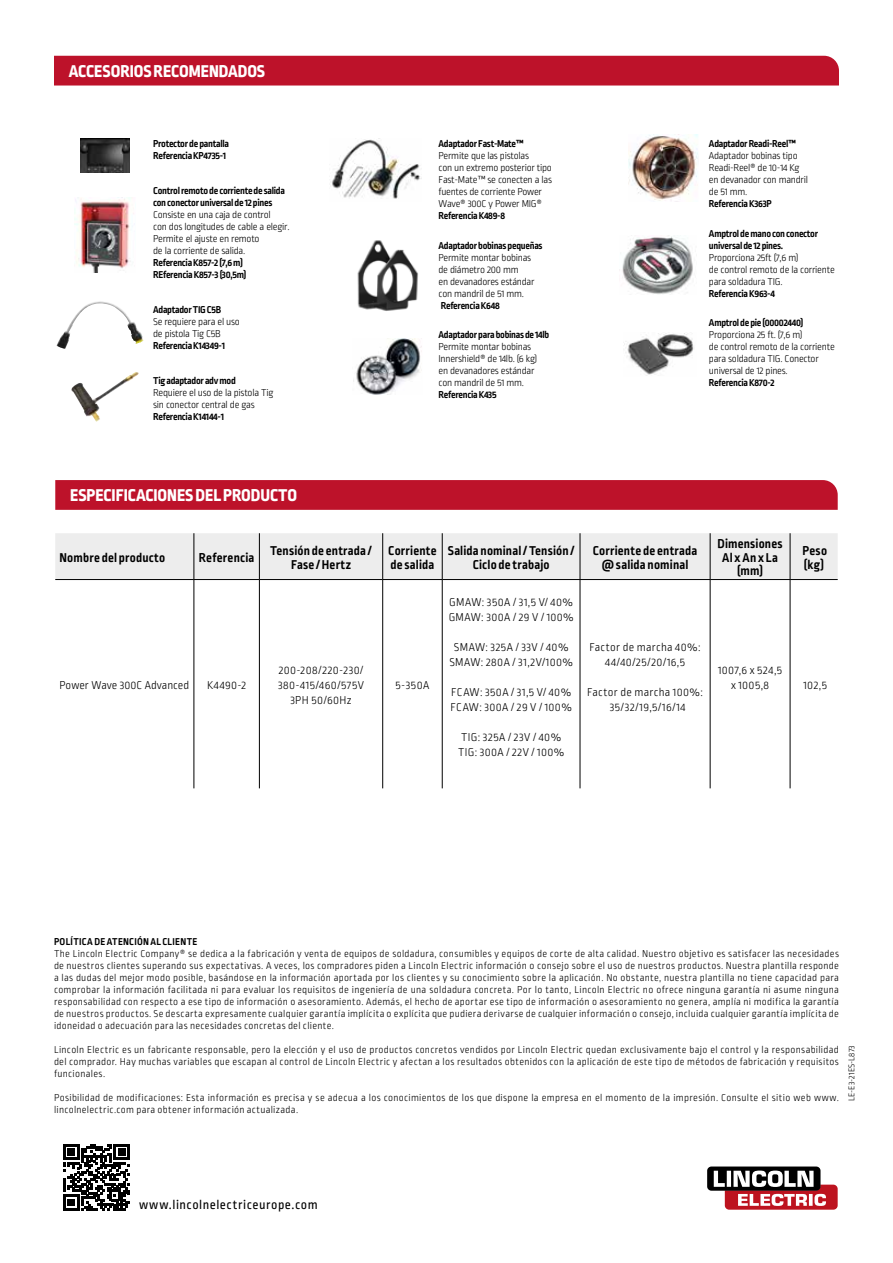
<style>
.page{position:relative;width:893px;height:1263px;background:#fff}
.page>*{position:absolute;margin:0;border:0;box-sizing:border-box;transform-origin:0 0}
.t1{font:800 18px "Ropa Sans Pro";color:#fff}
.t2{font:700 13.5px/13.5px "Ropa Sans Pro";letter-spacing:.015em;color:#000;text-align:center}
.t3{font:13.5px "Ropa Sans Pro";letter-spacing:.04em;color:#000}
.t4{font:300 12px/15px "Ropa Sans Pro";letter-spacing:.035em;color:#000;text-align:center}
.t5{font:300 12px "Ropa Sans Pro";color:#000}
.t6{font:300 10.5px/12px "Ropa Sans Pro";letter-spacing:-.025em;color:#000}
.t7{font:700 10.5px/12px "Ropa Sans Pro";letter-spacing:-.025em;color:#000}
.t8{font:300 10.5px/12px "Ropa Sans Pro";letter-spacing:.025em;color:#000}
.t9{font:700 10.5px "Ropa Sans Pro";letter-spacing:.025em;color:#000}
.t10{font:300 9px "Ropa Sans Pro";color:#000}
</style>
<div class="page">
<svg style="left:63px;top:1144px;width:67px;height:66px"></svg>
<svg style="left:55px;top:480px;width:783px;height:30px;background:#bd142c"></svg>
<div style="left:55px;top:533px;width:783px;height:46px;background:#ededed"></div>
<hr style="left:194px;top:533px;width:1px;height:46px;background:#000">
<hr style="left:259px;top:533px;width:1px;height:46px;background:#000">
<hr style="left:382px;top:533px;width:1px;height:46px;background:#000">
<hr style="left:442px;top:533px;width:1px;height:46px;background:#000">
<hr style="left:580px;top:533px;width:1px;height:46px;background:#000">
<hr style="left:710px;top:533px;width:1px;height:46px;background:#000">
<hr style="left:790px;top:533px;width:1px;height:46px;background:#000">
<hr style="left:55px;top:579px;width:139px;height:1px;background:#000">
<hr style="left:194px;top:579px;width:65px;height:1px;background:#000">
<hr style="left:194px;top:580px;width:1px;height:208px;background:#000">
<hr style="left:259px;top:579px;width:124px;height:1px;background:#000">
<hr style="left:259px;top:580px;width:1px;height:208px;background:#000">
<hr style="left:383px;top:579px;width:59px;height:1px;background:#000">
<hr style="left:382px;top:580px;width:1px;height:208px;background:#000">
<hr style="left:442px;top:579px;width:138px;height:1px;background:#000">
<hr style="left:442px;top:580px;width:1px;height:208px;background:#000">
<hr style="left:580px;top:579px;width:130px;height:1px;background:#000">
<hr style="left:580px;top:580px;width:1px;height:208px;background:#000">
<hr style="left:710px;top:579px;width:80px;height:1px;background:#000">
<hr style="left:710px;top:580px;width:1px;height:208px;background:#000">
<hr style="left:790px;top:579px;width:48px;height:1px;background:#000">
<hr style="left:790px;top:580px;width:1px;height:208px;background:#000">
<svg style="left:707px;top:1166px;width:131px;height:43px"></svg>
<div style="left:54px;top:56px;width:785px;height:30px;background:#bd122a"></div>
<img style="left:75px;top:197px;width:59px;height:76px">
<img style="left:332px;top:139px;width:89px;height:60px">
<img style="left:357px;top:240px;width:61px;height:71px">
<img style="left:353px;top:339px;width:69px;height:55px">
<img style="left:629px;top:134px;width:69px;height:68px">
<img style="left:622px;top:235px;width:71px;height:59px">
<img style="left:624px;top:333px;width:70px;height:43px">
<img style="left:81px;top:139px;width:48px;height:33px">
<img style="left:71px;top:372px;width:68px;height:50px">
<img style="left:56px;top:301px;width:88px;height:48px">
<h1 class="t1" style="left:69px;top:60px;width:198px">ACCESORIOS RECOMENDADOS</h1>
<p class="t7" style="left:153px;top:138px;width:77px">Protector de pantalla<br>Referencia KP4735-1</p>
<p class="t7" style="left:153px;top:185px;width:133px">Control remoto de corriente de salida con conector universal de 12 pines</p>
<p class="t6" style="left:153px;top:209px;width:138px">Consiste en una caja de control<br>con dos longitudes de cable a elegir.<br>Permite el ajuste en remoto<br>de la corriente de salida.</p>
<p class="t7" style="left:153px;top:257px;width:95px">Referencia K857-2 (7,6 m)<br>REferencia K857-3 (30,5m)</p>
<p class="t7" style="left:153px;top:304px;width:69px">Adaptador TIG C5B</p>
<p class="t6" style="left:153px;top:316px;width:88px">Se requiere para el uso de pistola Tig C5B</p>
<p class="t7" style="left:153px;top:340px;width:73px">Referencia K14349-1</p>
<p class="t7" style="left:153px;top:375px;width:84px">Tig adaptador adv mod</p>
<p class="t6" style="left:153px;top:387px;width:122px">Requiere el uso de la pistola Tig sin conector central de gas</p>
<p class="t7" style="left:153px;top:411px;width:72px">Referencia K14144-1</p>
<h1 class="t1" style="left:70px;top:484px;width:228px">ESPECIFICACIONES DEL PRODUCTO</h1>
<p class="t7" style="left:438px;top:138px;width:87px">Adaptador Fast-Mate™</p>
<p class="t6" style="left:438px;top:150px;width:115px">Permite que las pistolas<br>con un extremo posterior tipo<br>Fast-Mate™ se conecten a las fuentes de corriente Power<br>Wave® 300C y Power MIG®</p>
<p class="t7" style="left:438px;top:210px;width:68px">Referencia K489-8</p>
<p class="t7" style="left:438px;top:240px;width:106px">Adaptador bobinas pequeñas</p>
<p class="t6" style="left:438px;top:252px;width:98px">Permite montar bobinas de diámetro 200 mm<br>en devanadores estándar con mandril de 51 mm.</p>
<p class="t7" style="left:441px;top:300px;width:61px">Referencia K648</p>
<p class="t7" style="left:438px;top:329px;width:112px">Adaptador para bobinas de 14lb</p>
<p class="t6" style="left:438px;top:341px;width:100px">Permite montar bobinas<br>Innershield® de 14lb. (6 kg) en devanadores estándar con mandril de 51 mm.</p>
<p class="t7" style="left:438px;top:389px;width:60px">Referencia K435</p>
<p class="t7" style="left:709px;top:138px;width:88px">Adaptador Readi-Reel™</p>
<p class="t6" style="left:709px;top:150px;width:101px">Adaptador bobinas tipo<br>Readi-Reel® de 10-14 Kg en devanador con mandril de 51 mm.</p>
<p class="t7" style="left:709px;top:198px;width:64px">Referencia K363P</p>
<p class="t7" style="left:709px;top:228px;width:111px">Amptrol de mano con conector universal de 12 pines.</p>
<p class="t6" style="left:709px;top:252px;width:127px">Proporciona 25ft (7,6 m)<br>de control remoto de la corriente para soldadura TIG.</p>
<p class="t7" style="left:709px;top:288px;width:68px">Referencia K963-4</p>
<p class="t7" style="left:709px;top:317px;width:96px">Amptrol de pie (00002440)</p>
<p class="t6" style="left:709px;top:329px;width:127px">Proporciona 25 ft. (7,6 m)<br>de control remoto de la corriente para soldadura TIG. Conector universal de 12 pines.</p>
<p class="t7" style="left:709px;top:377px;width:67px">Referencia K870-2</p>
<p class="t2" style="left:60px;top:551px;width:107px">Nombre del producto</p>
<p class="t2" style="left:199px;top:551px;width:57px">Referencia</p>
<p class="t2" style="left:270px;top:545px;width:103px">Tensión de entrada /<br>Fase / Hertz</p>
<p class="t2" style="left:388px;top:545px;width:50px;text-align:left">Corriente de salida</p>
<p class="t2" style="left:448px;top:545px;width:128px">Salida nominal / Tensión /<br>Ciclo de trabajo</p>
<p class="t2" style="left:593px;top:545px;width:106px">Corriente de entrada @ salida nominal</p>
<p class="t2" style="left:717px;top:538px;width:67px">Dimensiones<br>Al x An x La (mm)</p>
<p class="t2" style="left:802px;top:545px;width:26px;text-align:left">Peso (kg)</p>
<p class="t5" style="left:60px;top:678px;width:131px">Power Wave 300C Advanced</p>
<p class="t4" style="left:207px;top:678px;width:41px">K4490-2</p>
<p class="t4" style="left:278px;top:663px;width:88px">200-208/220-230/<br>380-415/460/575V<br>3PH 50/60Hz</p>
<p class="t4" style="left:396px;top:678px;width:35px">5-350A</p>
<p class="t4" style="left:449px;top:596px;width:126px;text-align:left">GMAW: 350A / 31,5 V/ 40%<br>GMAW: 300A / 29 V / 100%</p>
<p class="t4" style="left:449px;top:641px;width:125px">SMAW: 325A / 33V / 40%<br>SMAW: 280A / 31,2V/100%</p>
<p class="t4" style="left:451px;top:686px;width:123px;text-align:left">FCAW: 350A / 31,5 V/ 40%<br>FCAW: 300A / 29 V / 100%</p>
<p class="t4" style="left:458px;top:731px;width:108px;text-align:left">TIG: 325A / 23V / 40%<br>TIG: 300A / 22V / 100%</p>
<p class="t4" style="left:590px;top:641px;width:112px">Factor de marcha 40%:<br>44/40/25/20/16,5</p>
<p class="t4" style="left:587px;top:686px;width:117px">Factor de marcha 100%:<br>35/32/19,5/16/14</p>
<p class="t4" style="left:718px;top:663px;width:66px">1007,6 x 524,5 x 1005,8</p>
<p class="t4" style="left:803px;top:678px;width:25px">102,5</p>
<p class="t9" style="left:54px;top:936px;width:145px">POLÍTICA DE ATENCIÓN AL CLIENTE</p>
<p class="t6" style="left:54px;top:949px;width:786px;text-align:justify">The Lincoln Electric Company® se dedica a la fabricación y venta de equipos de soldadura, consumibles y equipos de corte de alta calidad. Nuestro objetivo es satisfacer las necesidades de nuestros clientes superando sus expectativas. A veces, los compradores piden a Lincoln Electric información o consejo sobre el uso de nuestros productos. Nuestra plantilla responde a las dudas del mejor modo posible, basándose en la información aportada por los clientes y su conocimiento sobre la aplicación. No obstante, nuestra plantilla no tiene capacidad para comprobar la información facilitada ni para evaluar los requisitos de ingeniería de una soldadura concreta. Por lo tanto, Lincoln Electric no ofrece ninguna garantía ni asume ninguna responsabilidad con respecto a ese tipo de información o asesoramiento. Además, el hecho de aportar ese tipo de información o asesoramiento no genera, amplía ni modifica la garantía de nuestros productos. Se descarta expresamente cualquier garantía implícita o explícita que pudiera derivarse de cualquier información o consejo, incluida cualquier garantía implícita de idoneidad o adecuación para las necesidades concretas del cliente.</p>
<p class="t6" style="left:54px;top:1045px;width:786px;text-align:justify">Lincoln Electric es un fabricante responsable, pero la elección y el uso de productos concretos vendidos por Lincoln Electric quedan exclusivamente bajo el control y la responsabilidad del comprador. Hay muchas variables que escapan al control de Lincoln Electric y afectan a los resultados obtenidos con la aplicación de este tipo de métodos de fabricación y requisitos funcionales.</p>
<p class="t8" style="left:54px;top:1093px;width:786px">Posibilidad de modificaciones: Esta información es precisa y se adecua a los conocimientos de los que dispone la empresa en el momento de la impresión. Consulte el sitio web www. lincolnelectric.com para obtener información actualizada.</p>
<p class="t10" style="left:847px;top:1101px;width:57px;rotate:-90deg">LE-E3-21ES-L873</p>
<p class="t3" style="left:139px;top:1197px;width:180px">www.lincolnelectriceurope.com</p>
</div>
